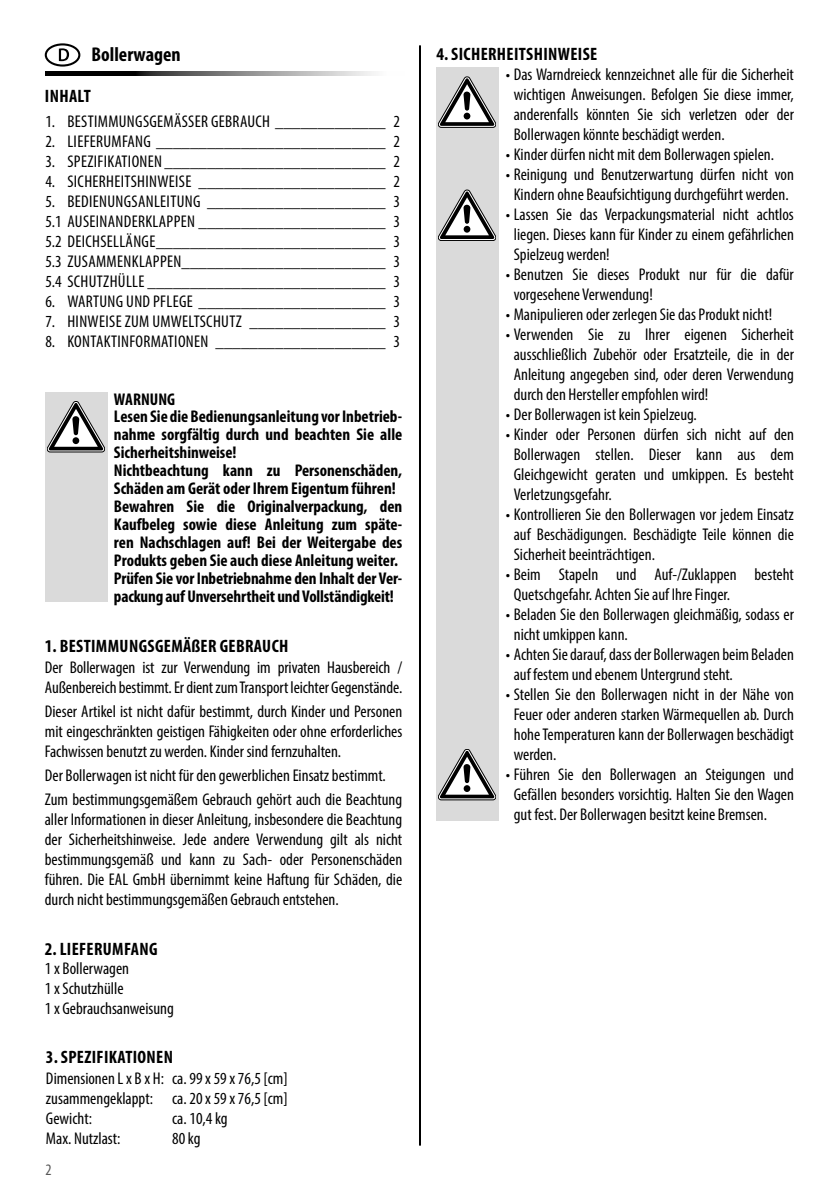
<style>
.page{position:relative;width:840px;height:1191px;background:#fff}
.page>*{position:absolute;margin:0;border:0;box-sizing:border-box;transform-origin:0 0}
.t1{font:700 condensed 20px "Myriad Pro";color:#000}
.t2{font:700 condensed 18px "Myriad Pro";letter-spacing:.02em;color:#000}
.t3{font:condensed 17px/20px "Myriad Pro";color:#000;text-align:justify}
.t4{font:700 condensed 17px/18px "Myriad Pro";color:#000}
.t5{font:condensed 17px "Myriad Pro";letter-spacing:.02em;color:#000}
.t6{font:condensed 16px "Myriad Pro";color:#575757}
</style>
<div class="page">
<hr style="left:419px;top:45px;width:2px;height:1100px;background:#000">
<svg style="left:45px;top:72px;width:329px;height:3px"></svg>
<div style="left:45px;top:392px;width:62px;height:210px;background:#dadada"></div>
<svg style="left:47px;top:401px;width:58px;height:51px"></svg>
<div style="left:435px;top:67px;width:63px;height:753px;background:#dadada"></div>
<svg style="left:438px;top:77px;width:57px;height:50px"></svg>
<svg style="left:438px;top:190px;width:57px;height:51px"></svg>
<div style="left:45px;top:43px;width:35px;height:24px;border:2px solid #000;border-radius:50%"></div>
<svg style="left:59px;top:48px;width:10px;height:13px"></svg>
<svg style="left:438px;top:749px;width:57px;height:51px"></svg>
<p class="t1" style="left:92px;top:42px;width:91px">Bollerwagen</p>
<p class="t2" style="left:45px;top:84px;width:47px">INHALT</p>
<p class="t5" style="left:45px;top:111px;width:356px">1. BESTIMMUNGSGEMÄSSER GEBRAUCH _____________ 2</p>
<p class="t5" style="left:45px;top:131px;width:356px">2. LIEFERUMFANG ___________________________ 2</p>
<p class="t5" style="left:45px;top:151px;width:356px">3. SPEZIFIKATIONEN __________________________ 2</p>
<p class="t5" style="left:45px;top:171px;width:356px">4. SICHERHEITSHINWEISE ______________________ 2</p>
<p class="t3" style="left:45px;top:191px;width:356px">5. BEDIENUNGSANLEITUNG _____________________ 3<br>5.1 AUSEINANDERKLAPPEN ______________________ 3<br>5.2 DEICHSELLÄNGE ___________________________ 3<br>5.3 ZUSAMMENKLAPPEN________________________ 3<br>5.4 SCHUTZHÜLLE ____________________________ 3</p>
<p class="t5" style="left:45px;top:291px;width:356px">6. WARTUNG UND PFLEGE ______________________ 3</p>
<p class="t5" style="left:45px;top:311px;width:356px">7. HINWEISE ZUM UMWELTSCHUTZ ________________ 3</p>
<p class="t5" style="left:45px;top:331px;width:356px">8. KONTAKTINFORMATIONEN ____________________ 3</p>
<p class="t4" style="left:114px;top:390px;width:290px">WARNUNG<br>Lesen Sie die Bedienungsanleitung vor Inbetrieb&shy;nahme sorgfältig durch und beachten Sie alle Sicherheitshinweise!<br>Nichtbeachtung kann zu Personenschäden, Schäden am Gerät oder Ihrem Eigentum führen!<br>Bewahren Sie die Originalverpackung, den Kaufbeleg sowie diese Anleitung zum späte&shy;ren Nachschlagen auf! Bei der Weitergabe des Produkts geben Sie auch diese Anleitung weiter.<br>Prüfen Sie vor Inbetriebnahme den Inhalt der Ver&shy;packung auf Unversehrtheit und Vollständigkeit!</p>
<p class="t2" style="left:45px;top:635px;width:245px">1. BESTIMMUNGSGEMÄßER GEBRAUCH</p>
<p class="t3" style="left:45px;top:657px;width:359px">Der Bollerwagen ist zur Verwendung im privaten Hausbereich /<br>Außenbereich bestimmt. Er dient zum Transport leichter Gegenstände.</p>
<p class="t3" style="left:45px;top:701px;width:359px">Dieser Artikel ist nicht dafür bestimmt, durch Kinder und Personen mit eingeschränkten geistigen Fähigkeiten oder ohne erforderliches Fachwissen benutzt zu werden. Kinder sind fernzuhalten.</p>
<p class="t3" style="left:45px;top:763px;width:359px;line-height:24px">Der Bollerwagen ist nicht für den gewerblichen Einsatz bestimmt.<br>Zum bestimmungsgemäßem Gebrauch gehört auch die Beachtung</p>
<p class="t3" style="left:45px;top:809px;width:359px">aller Informationen in dieser Anleitung, insbesondere die Beachtung der Sicherheitshinweise. Jede andere Verwendung gilt als nicht bestimmungsgemäß und kann zu Sach- oder Personenschäden führen. Die EAL GmbH übernimmt keine Haftung für Schäden, die durch nicht bestimmungsgemäßen Gebrauch entstehen.</p>
<p class="t2" style="left:45px;top:937px;width:114px">2. LIEFERUMFANG</p>
<p class="t3" style="left:45px;top:958px;width:131px;text-align:left">1 x Bollerwagen<br>1 x Schutzhülle<br>1 x Gebrauchsanweisung</p>
<p class="t2" style="left:46px;top:1046px;width:128px">3. SPEZIFIKATIONEN</p>
<p class="t3" style="left:46px;top:1068px;width:243px">Dimensionen L x B x H: ca. 99 x 59 x 76,5 [cm] zusammengeklappt: ca. 20 x 59 x 76,5 [cm] Gewicht:</p>
<p class="t3" style="left:172px;top:1108px;width:57px">ca. 10,4 kg</p>
<p class="t3" style="left:46px;top:1128px;width:76px">Max. Nutzlast:</p>
<p class="t3" style="left:172px;top:1128px;width:30px">80 kg</p>
<p class="t6" style="left:45px;top:1159px;width:8px">2</p>
<p class="t2" style="left:436px;top:42px;width:162px">4. SICHERHEITSHINWEISE</p>
<p class="t3" style="left:513px;top:64px;width:281px;text-indent:-8px">• Das Warndreieck kennzeichnet alle für die Sicherheit wichtigen Anweisungen. Befolgen Sie diese immer, anderenfalls könnten Sie sich verletzen oder der Bollerwagen könnte beschädigt werden.</p>
<p class="t3" style="left:505px;top:144px;width:270px">• Kinder dürfen nicht mit dem Bollerwagen spielen.</p>
<p class="t3" style="left:505px;top:164px;width:289px;text-align:center">• Reinigung und Benutzerwartung dürfen nicht von<br>Kindern ohne Beaufsichtigung durchgeführt werden.</p>
<p class="t3" style="left:513px;top:204px;width:281px;text-indent:-8px">• Lassen Sie das Verpackungsmaterial nicht achtlos liegen. Dieses kann für Kinder zu einem gefährlichen Spielzeug werden!</p>
<p class="t3" style="left:513px;top:264px;width:281px;text-indent:-8px">• Benutzen Sie dieses Produkt nur für die dafür vorgesehene Verwendung!</p>
<p class="t3" style="left:505px;top:304px;width:268px">• Manipulieren oder zerlegen Sie das Produkt nicht!</p>
<p class="t3" style="left:513px;top:324px;width:281px;text-indent:-8px">• Verwenden Sie zu Ihrer eigenen Sicherheit ausschließlich Zubehör oder Ersatzteile, die in der Anleitung angegeben sind, oder deren Verwendung durch den Hersteller empfohlen wird!</p>
<p class="t3" style="left:505px;top:404px;width:192px">• Der Bollerwagen ist kein Spielzeug.</p>
<p class="t3" style="left:513px;top:424px;width:281px;text-indent:-8px">• Kinder oder Personen dürfen sich nicht auf den Bollerwagen stellen. Dieser kann aus dem Gleichgewicht geraten und umkippen. Es besteht Verletzungsgefahr.</p>
<p class="t3" style="left:513px;top:504px;width:281px;text-indent:-8px">• Kontrollieren Sie den Bollerwagen vor jedem Einsatz auf Beschädigungen. Beschädigte Teile können die Sicherheit beeinträchtigen.</p>
<p class="t3" style="left:513px;top:564px;width:281px;text-indent:-8px">• Beim Stapeln und Auf-/Zuklappen besteht<br>Quetschgefahr. Achten Sie auf Ihre Finger.</p>
<p class="t3" style="left:513px;top:604px;width:281px;text-indent:-8px">• Beladen Sie den Bollerwagen gleichmäßig, sodass er nicht umkippen kann.</p>
<p class="t3" style="left:513px;top:644px;width:281px;text-indent:-8px">• Achten Sie darauf, dass der Bollerwagen beim Beladen auf festem und ebenem Untergrund steht.</p>
<p class="t3" style="left:513px;top:684px;width:281px;text-indent:-8px">• Stellen Sie den Bollerwagen nicht in der Nähe von Feuer oder anderen starken Wärmequellen ab. Durch hohe Temperaturen kann der Bollerwagen beschädigt werden.</p>
<p class="t3" style="left:513px;top:764px;width:281px;text-indent:-8px">• Führen Sie den Bollerwagen an Steigungen und Gefällen besonders vorsichtig. Halten Sie den Wagen gut fest. Der Bollerwagen besitzt keine Bremsen.</p>
</div>
